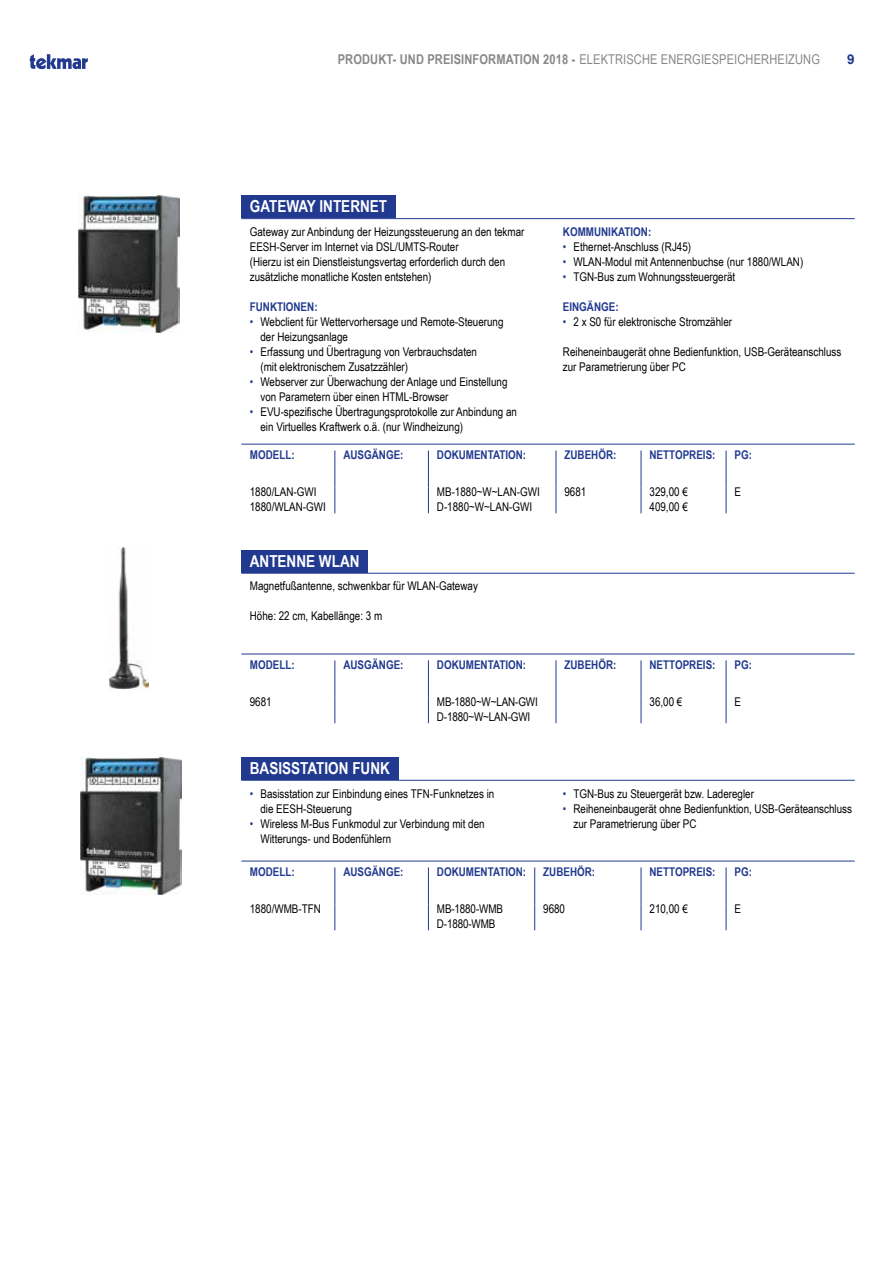
<style>
.page{position:relative;width:893px;height:1263px;background:#fff}
.page>*{position:absolute;margin:0;border:0;box-sizing:border-box;transform-origin:0 0}
.t1{font:700 16.5px "Arial Narrow";color:#fff}
.t2{font:13.5px "Arial Narrow";letter-spacing:.01em;color:#878787}
.t3{font:700 13.5px "Arial";color:#213a8f}
.t4{font:12px/15px "Arial Narrow";color:#000}
.t5{font:700 12px "Arial Narrow";color:#213a8f}
.s1{font-weight:700}
.s2{color:#213a8f}
</style>
<div class="page">
<svg style="left:30px;top:54px;width:58px;height:15px"></svg>
<img style="left:78px;top:196px;width:101px;height:136px">
<img style="left:109px;top:547px;width:39px;height:143px">
<img style="left:80px;top:757px;width:102px;height:138px">
<hr style="left:241px;top:780px;width:614px;height:1px;background:#213a8f">
<hr style="left:241px;top:861px;width:614px;height:1px;background:#213a8f">
<hr style="left:334px;top:867px;width:1px;height:37px;background:#213a8f">
<hr style="left:428px;top:867px;width:1px;height:37px;background:#213a8f">
<hr style="left:534px;top:867px;width:1px;height:37px;background:#213a8f">
<hr style="left:641px;top:867px;width:1px;height:37px;background:#213a8f">
<svg style="left:334px;top:904px;width:1px;height:26px"></svg>
<svg style="left:428px;top:904px;width:1px;height:26px"></svg>
<svg style="left:534px;top:904px;width:1px;height:26px"></svg>
<svg style="left:641px;top:904px;width:1px;height:26px"></svg>
<hr style="left:726px;top:867px;width:1px;height:37px;background:#213a8f">
<svg style="left:726px;top:904px;width:1px;height:26px"></svg>
<div style="left:241px;top:757px;width:157px;height:23px;background:#213a8f"></div>
<hr style="left:241px;top:573px;width:614px;height:1px;background:#213a8f">
<hr style="left:241px;top:654px;width:614px;height:1px;background:#213a8f">
<hr style="left:334px;top:660px;width:1px;height:37px;background:#213a8f">
<hr style="left:428px;top:660px;width:1px;height:37px;background:#213a8f">
<hr style="left:556px;top:660px;width:1px;height:37px;background:#213a8f">
<hr style="left:641px;top:660px;width:1px;height:37px;background:#213a8f">
<svg style="left:334px;top:697px;width:1px;height:26px"></svg>
<svg style="left:428px;top:697px;width:1px;height:26px"></svg>
<svg style="left:556px;top:697px;width:1px;height:26px"></svg>
<svg style="left:641px;top:697px;width:1px;height:26px"></svg>
<hr style="left:726px;top:660px;width:1px;height:37px;background:#213a8f">
<svg style="left:726px;top:697px;width:1px;height:26px"></svg>
<div style="left:241px;top:550px;width:127px;height:23px;background:#213a8f"></div>
<hr style="left:241px;top:218px;width:614px;height:1px;background:#213a8f">
<hr style="left:241px;top:444px;width:614px;height:1px;background:#213a8f">
<hr style="left:334px;top:450px;width:1px;height:37px;background:#213a8f">
<hr style="left:428px;top:450px;width:1px;height:37px;background:#213a8f">
<hr style="left:556px;top:450px;width:1px;height:37px;background:#213a8f">
<hr style="left:641px;top:450px;width:1px;height:37px;background:#213a8f">
<svg style="left:334px;top:487px;width:1px;height:26px"></svg>
<svg style="left:428px;top:487px;width:1px;height:26px"></svg>
<svg style="left:556px;top:487px;width:1px;height:26px"></svg>
<svg style="left:641px;top:487px;width:1px;height:26px"></svg>
<hr style="left:726px;top:450px;width:1px;height:37px;background:#213a8f">
<svg style="left:726px;top:487px;width:1px;height:26px"></svg>
<div style="left:241px;top:196px;width:155px;height:22px;background:#213a8f"></div>
<p class="t2" style="left:338px;top:49px;width:484px"><span class="s1">PRODUKT- UND PREISINFORMATION 2018 -</span> ELEKTRISCHE ENERGIESPEICHERHEIZUNG</p>
<p class="t3" style="left:847px;top:50px;width:9px">9</p>
<h1 class="t1" style="left:250px;top:194px;width:139px">GATEWAY INTERNET</h1>
<p class="t4" style="left:250px;top:224px;width:276px">Gateway zur Anbindung der Heizungssteuerung an den tekmar EESH-Server im Internet via DSL/UMTS-Router<br>(Hierzu ist ein Dienstleistungsvertag erforderlich durch den zusätzliche monatliche Kosten entstehen)</p>
<p class="t5" style="left:250px;top:298px;width:69px">FUNKTIONEN:</p>
<p class="t4" style="left:260px;top:314px;width:245px;text-indent:-11px"><span class="s2">•</span> Webclient für Wettervorhersage und Remote-Steuerung der Heizungsanlage</p>
<p class="t4" style="left:260px;top:344px;width:218px;text-indent:-11px"><span class="s2">•</span> Erfassung und Übertragung von Verbrauchsdaten (mit elektronischem Zusatzzähler)</p>
<p class="t4" style="left:260px;top:374px;width:249px;text-indent:-11px"><span class="s2">•</span> Webserver zur Überwachung der Anlage und Einstellung von Parametern über einen HTML-Browser</p>
<p class="t4" style="left:260px;top:404px;width:258px;text-indent:-11px"><span class="s2">•</span> EVU-spezifische Übertragungsprotokolle zur Anbindung an ein Virtuelles Kraftwerk o.ä. (nur Windheizung)</p>
<p class="t5" style="left:563px;top:223px;width:90px">KOMMUNIKATION:</p>
<p class="t4" style="left:563px;top:239px;width:130px"><span class="s2">•</span> Ethernet-Anschluss (RJ45)</p>
<p class="t4" style="left:563px;top:254px;width:242px"><span class="s2">•</span> WLAN-Modul mit Antennenbuchse (nur 1880/WLAN)</p>
<p class="t4" style="left:563px;top:269px;width:174px"><span class="s2">•</span> TGN-Bus zum Wohnungssteuergerät</p>
<p class="t5" style="left:563px;top:298px;width:57px">EINGÄNGE:</p>
<p class="t4" style="left:563px;top:314px;width:171px"><span class="s2">•</span> 2 x S0 für elektronische Stromzähler</p>
<p class="t4" style="left:563px;top:344px;width:280px">Reiheneinbaugerät ohne Bedienfunktion, USB-Geräteanschluss zur Parametrierung über PC</p>
<p class="t5" style="left:250px;top:446px;width:46px">MODELL:</p>
<p class="t5" style="left:343px;top:446px;width:62px">AUSGÄNGE:</p>
<p class="t5" style="left:437px;top:446px;width:91px">DOKUMENTATION:</p>
<p class="t5" style="left:564px;top:446px;width:53px">ZUBEHÖR:</p>
<p class="t5" style="left:649px;top:446px;width:67px">NETTOPREIS:</p>
<p class="t5" style="left:735px;top:446px;width:19px">PG:</p>
<p class="t4" style="left:250px;top:484px;width:78px">1880/LAN-GWI<br>1880/WLAN-GWI</p>
<p class="t4" style="left:437px;top:484px;width:104px">MB-1880~W~LAN-GWI<br>D-1880~W~LAN-GWI</p>
<p class="t4" style="left:564px;top:484px;width:23px">9681</p>
<p class="t4" style="left:649px;top:484px;width:40px">329,00 €<br>409,00 €</p>
<p class="t4" style="left:735px;top:484px;width:8px">E</p>
<h1 class="t1" style="left:250px;top:548px;width:111px">ANTENNE WLAN</h1>
<p class="t4" style="left:250px;top:578px;width:230px">Magnetfußantenne, schwenkbar für WLAN-Gateway</p>
<p class="t4" style="left:250px;top:608px;width:134px">Höhe: 22 cm, Kabellänge: 3 m</p>
<p class="t5" style="left:250px;top:656px;width:46px">MODELL:</p>
<p class="t5" style="left:343px;top:656px;width:62px">AUSGÄNGE:</p>
<p class="t5" style="left:437px;top:656px;width:91px">DOKUMENTATION:</p>
<p class="t5" style="left:564px;top:656px;width:53px">ZUBEHÖR:</p>
<p class="t5" style="left:649px;top:656px;width:67px">NETTOPREIS:</p>
<p class="t5" style="left:735px;top:656px;width:19px">PG:</p>
<p class="t4" style="left:250px;top:694px;width:23px">9681</p>
<p class="t4" style="left:437px;top:694px;width:102px">MB-1880~W~LAN-GWI<br>D-1880~W~LAN-GWI</p>
<p class="t4" style="left:649px;top:694px;width:34px">36,00 €</p>
<p class="t4" style="left:735px;top:694px;width:8px">E</p>
<h1 class="t1" style="left:250px;top:755px;width:142px">BASISSTATION FUNK</h1>
<p class="t4" style="left:260px;top:785px;width:235px;text-indent:-11px"><span class="s2">•</span> Basisstation zur Einbindung eines TFN-Funknetzes in die EESH-Steuerung</p>
<p class="t4" style="left:260px;top:815px;width:226px;text-indent:-11px"><span class="s2">•</span> Wireless M-Bus Funkmodul zur Verbindung mit den<br>Witterungs- und Bodenfühlern</p>
<p class="t4" style="left:563px;top:785px;width:193px"><span class="s2">•</span> TGN-Bus zu Steuergerät bzw. Laderegler</p>
<p class="t4" style="left:573px;top:800px;width:280px;text-indent:-11px"><span class="s2">•</span> Reiheneinbaugerät ohne Bedienfunktion, USB-Geräteanschluss zur Parametrierung über PC</p>
<p class="t5" style="left:250px;top:863px;width:46px">MODELL:</p>
<p class="t5" style="left:343px;top:863px;width:62px">AUSGÄNGE:</p>
<p class="t5" style="left:437px;top:863px;width:91px">DOKUMENTATION:</p>
<p class="t5" style="left:543px;top:863px;width:53px">ZUBEHÖR:</p>
<p class="t5" style="left:649px;top:863px;width:67px">NETTOPREIS:</p>
<p class="t5" style="left:735px;top:863px;width:19px">PG:</p>
<p class="t4" style="left:250px;top:901px;width:73px">1880/WMB-TFN</p>
<p class="t4" style="left:437px;top:901px;width:68px">MB-1880-WMB<br>D-1880-WMB</p>
<p class="t4" style="left:543px;top:901px;width:23px">9680</p>
<p class="t4" style="left:649px;top:901px;width:40px">210,00 €</p>
<p class="t4" style="left:735px;top:901px;width:8px">E</p>
</div>
